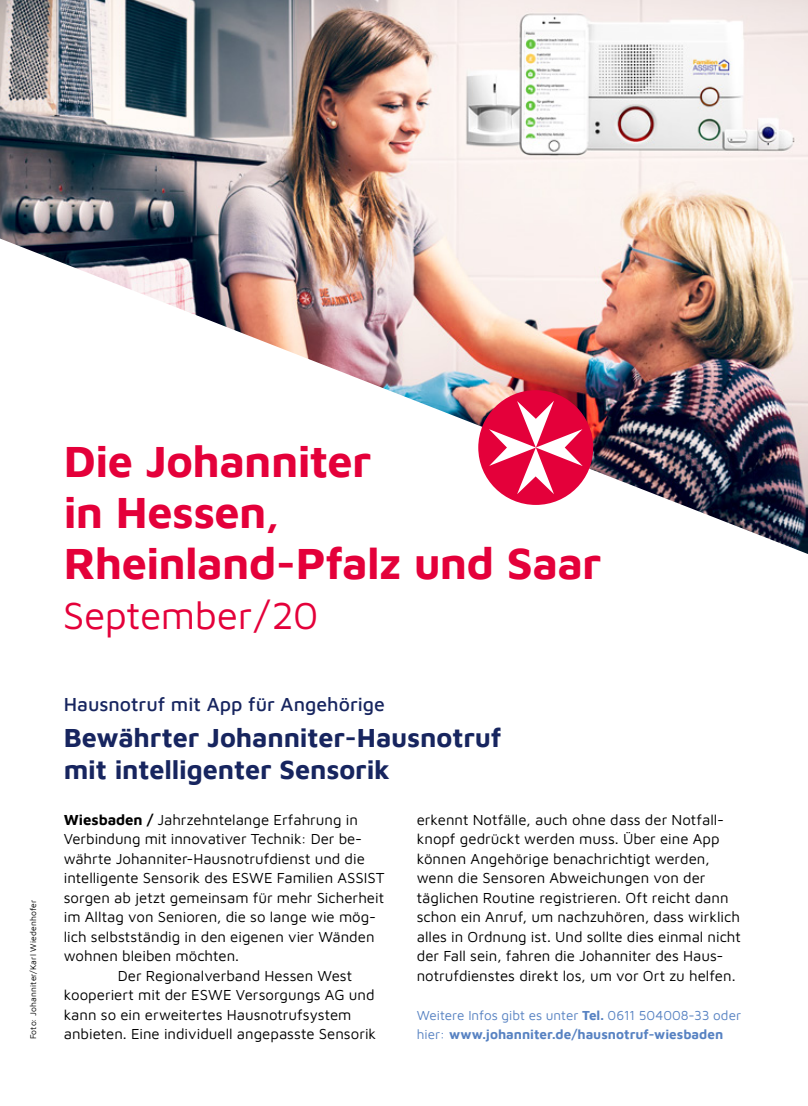
<style>
.page{position:relative;width:808px;height:1106px;background:#fff}
.page>*{position:absolute;margin:0;border:0;box-sizing:border-box;transform-origin:0 0}
.t1{font:700 45px/51px "Maven Pro";letter-spacing:-.015em;color:#e4003a}
.t2{font:39px "Maven Pro";letter-spacing:-.01em;color:#e4003a}
.t3{font:700 27px/31.5px "Maven Pro";letter-spacing:-.005em;color:#17255f}
.t4{font:500 19.5px "Maven Pro";color:#17255f}
.t5{font:15px/19.5px "Maven Pro";color:#000}
.t6{font:13.5px/19.5px "Maven Pro";color:#5782c2}
.t7{font:8.55px "Maven Pro";letter-spacing:.02em;color:#000}
.s1{font-weight:700}
</style>
<div class="page">
<img style="left:0;top:0;width:808px;height:238px">
<img style="left:0;top:238px;width:808px;height:316px">
<svg style="left:478px;top:390px;width:115px;height:115px"></svg>
<p class="t7" style="left:27px;top:1039px;width:141px;rotate:-90deg">Foto: Johanniter/Karl Wiedenhofer</p>
<h1 class="t1" style="left:64px;top:433px;width:539px">Die Johanniter<br>in Hessen,<br>Rheinland-Pfalz und Saar</h1>
<h2 class="t2" style="left:63px;top:588px;width:257px">September/20</h2>
<h3 class="t4" style="left:64px;top:691px;width:323px">Hausnotruf mit App für Angehörige</h3>
<h3 class="t3" style="left:64px;top:720px;width:439px">Bewährter Johanniter-Hausnotruf mit intelligenter Sensorik</h3>
<p class="t5" style="left:64px;top:808px;width:296px"><span class="s1">Wiesbaden /</span> Jahrzehntelange Erfahrung in</p>
<p class="t5" style="left:64px;top:828px;width:300px">Verbindung mit innovativer Technik: Der be-</p>
<p class="t5" style="left:64px;top:847px;width:303px">währte Johanniter-Hausnotrufdienst und die</p>
<p class="t5" style="left:64px;top:867px;width:322px">intelligente Sensorik des ESWE Familien ASSIST</p>
<p class="t5" style="left:64px;top:886px;width:322px">sorgen ab jetzt gemeinsam für mehr Sicherheit</p>
<p class="t5" style="left:64px;top:906px;width:314px">im Alltag von Senioren, die so lange wie mög-</p>
<p class="t5" style="left:64px;top:925px;width:312px">lich selbstständig in den eigenen vier Wänden</p>
<p class="t5" style="left:64px;top:945px;width:177px">wohnen bleiben möchten.</p>
<p class="t5" style="left:118px;top:964px;width:236px">Der Regionalverband Hessen West</p>
<p class="t5" style="left:64px;top:984px;width:312px">kooperiert mit der ESWE Versorgungs AG und</p>
<p class="t5" style="left:64px;top:1003px;width:289px">kann so ein erweitertes Hausnotrufsystem</p>
<p class="t5" style="left:64px;top:1023px;width:314px">anbieten. Eine individuell angepasste Sensorik</p>
<p class="t5" style="left:417px;top:808px;width:326px">erkennt Notfälle, auch ohne dass der Notfall&shy;knopf gedrückt werden muss. Über eine App können Angehörige benachrichtigt werden, wenn die Sensoren Abweichungen von der täglichen Routine registrieren. Oft reicht dann schon ein Anruf, um nachzuhören, dass wirklich alles in Ordnung ist. Und sollte dies einmal nicht der Fall sein, fahren die Johanniter des Haus&shy;notrufdienstes direkt los, um vor Ort zu helfen.</p>
<p class="t6" style="left:417px;top:1004px;width:326px">Weitere Infos gibt es unter <span class="s1">Tel.</span> 0611 504008-33 oder hier: <span class="s1">www.johanniter.de/hausnotruf-wiesbaden</span></p>
</div>
